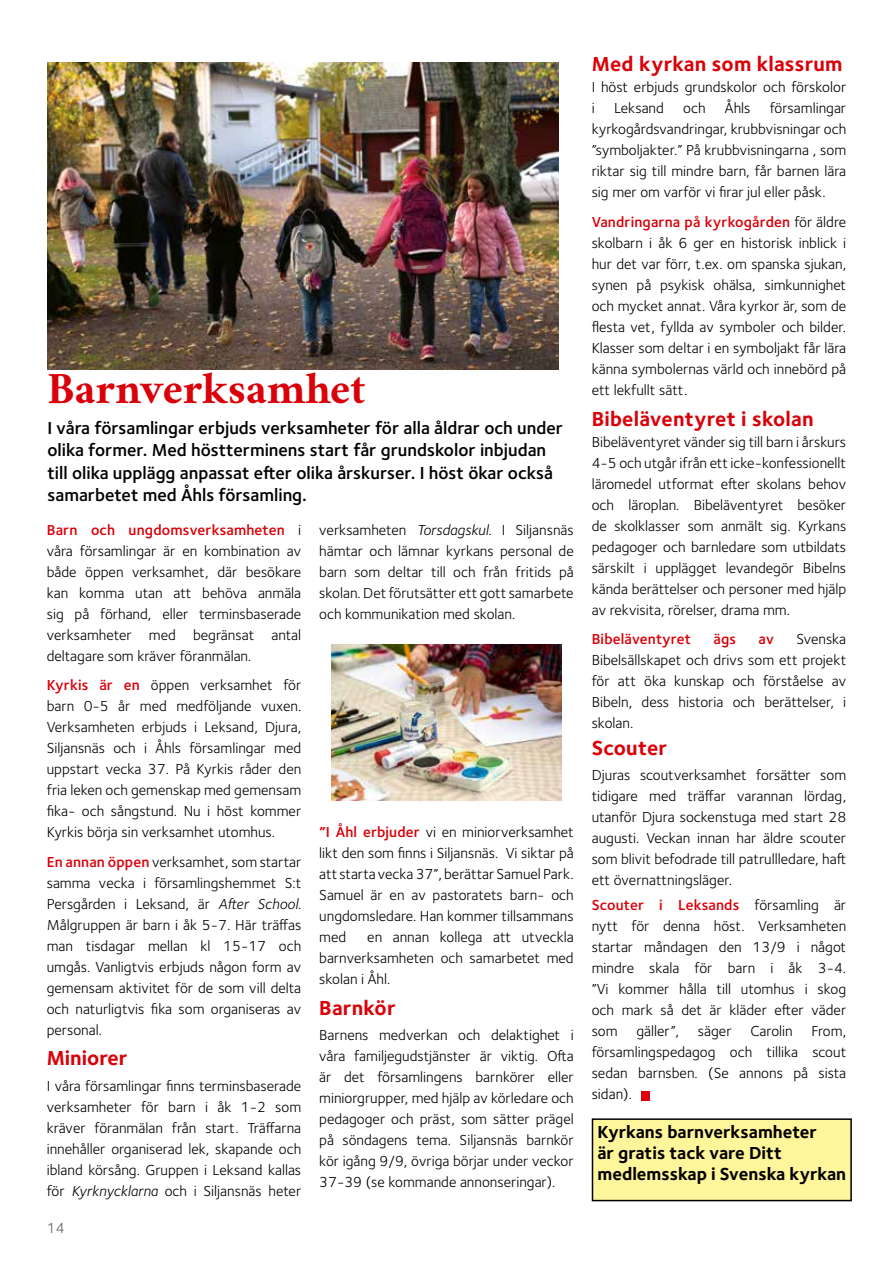
<style>
.page{position:relative;width:893px;height:1263px;background:#fff}
.page>*{position:absolute;margin:0;border:0;box-sizing:border-box;transform-origin:0 0}
.t1{font:700 45px "Crimson Svk 2.0";color:#da0009}
.t2{font:700 21px "Foundry Sterling OT3";letter-spacing:.01em;color:#da0009}
.t3{font:600 18px/22.5px "Foundry Sterling OT3";color:#000}
.t4{font:700 18px/21px "Foundry Sterling OT3";color:#000}
.t5{font:15px/21px "Foundry Sterling OT3";color:#000;text-align:justify}
.t6{font:600 15px "Foundry Sterling OT3";letter-spacing:.01em;color:#da0009}
.t7{font:15px "Foundry Sterling OT3";color:#626261}
.s1{font-weight:600;color:#da0009}
.s2{font-style:italic}
</style>
<div class="page">
<div style="left:641px;top:1091px;width:8px;height:9px;background:#da0009"></div>
<img style="left:47px;top:62px;width:512px;height:308px">
<img style="left:332px;top:644px;width:229px;height:156px">
<div style="left:592px;top:1119px;width:259px;height:81px;background:#fff59a"></div>
<div style="left:592px;top:1118px;width:260px;height:83px;border:2px solid #000"></div>
<h1 class="t1" style="left:47px;top:354px;width:320px">Barnverksamhet</h1>
<p class="t3" style="left:47px;top:415px;width:517px">I våra församlingar erbjuds verksamheter för alla åldrar och under olika former. Med höstterminens start får grundskolor inbjudan till olika upplägg anpassat efter olika årskurser. I höst ökar också samarbetet med Åhls församling.</p>
<p class="t5" style="left:47px;top:518px;width:256px"><span class="s1">Barn och ungdomsverksamheten</span> i våra församlingar är en kombination av både öppen verksamhet, där besökare kan komma utan att behöva anmäla sig på förhand, eller terminsbaserade verksamheter med begränsat antal deltagare som kräver föranmälan.</p>
<p class="t5" style="left:47px;top:673px;width:256px"><span class="s1">Kyrkis är en</span> öppen verksamhet för barn 0-5 år med medföljande vuxen.<br>Verksamheten erbjuds i Leksand, Djura, Siljansnäs och i Åhls församlingar med uppstart vecka 37. På Kyrkis råder den fria leken och gemenskap med gemensam fika- och sångstund. Nu i höst kommer Kyrkis börja sin verksamhet utomhus.</p>
<p class="t5" style="left:47px;top:850px;width:256px"><span class="s1">En annan öppen</span> verksamhet, som startar samma vecka i församlingshemmet S:t Persgården i Leksand, är <span class="s2">After School.<br></span>Målgruppen är barn i åk 5-7. Här träffas man tisdagar mellan kl 15-17 och umgås. Vanligtvis erbjuds någon form av gemensam aktivitet för de som vill delta och naturligtvis fika som organiseras av personal.</p>
<h2 class="t2" style="left:47px;top:1041px;width:82px">Miniorer</h2>
<p class="t5" style="left:47px;top:1074px;width:256px">I våra församlingar finns terminsbaserade verksamheter för barn i åk 1-2 som kräver föranmälan från start. Träffarna innehåller organiserad lek, skapande och ibland körsång. Gruppen i Leksand kallas för <span class="s2">Kyrknycklarna</span> och i Siljansnäs heter</p>
<p class="t7" style="left:47px;top:1217px;width:19px">14</p>
<p class="t5" style="left:319px;top:518px;width:256px">verksamheten <span class="s2">Torsdagskul</span>. I Siljansnäs hämtar och lämnar kyrkans personal de barn som deltar till och från fritids på skolan. Det förutsätter ett gott samarbete och kommunikation med skolan.</p>
<p class="t5" style="left:319px;top:820px;width:256px"><span class="s1">”I Åhl erbjuder</span> vi en miniorverksamhet likt den som finns i Siljansnäs. Vi siktar på att starta vecka 37”, berättar Samuel Park.<br>Samuel är en av pastoratets barn- och ungdomsledare. Han kommer tillsammans med</p>
<p class="t5" style="left:319px;top:925px;width:256px;text-indent:48px">en annan kollega att utveckla barnverksamheten och samarbetet med skolan i Åhl.</p>
<h2 class="t2" style="left:319px;top:991px;width:78px">Barnkör</h2>
<p class="t5" style="left:319px;top:1023px;width:256px">Barnens medverkan och delaktighet i våra familjegudstjänster är viktig. Ofta är det församlingens barnkörer eller miniorgrupper, med hjälp av körledare och pedagoger och präst, som sätter prägel på söndagens tema. Siljansnäs barnkör kör igång 9/9, övriga börjar under veckor 37-39 (se kommande annonseringar).</p>
<h2 class="t2" style="left:592px;top:48px;width:252px">Med kyrkan som klassrum</h2>
<p class="t5" style="left:592px;top:76px;width:256px">I höst erbjuds grundskolor och förskolor i</p>
<p class="t5" style="left:614px;top:97px;width:51px">Leksand</p>
<p class="t5" style="left:683px;top:97px;width:24px">och</p>
<p class="t5" style="left:725px;top:97px;width:27px">Åhls</p>
<p class="t5" style="left:592px;top:97px;width:256px;text-indent:178px">församlingar kyrkogårdsvandringar, krubbvisningar och ”symboljakter.” På krubbvisningarna , som riktar sig till mindre barn, får barnen lära sig mer om varför vi firar jul eller påsk.</p>
<p class="t5" style="left:592px;top:210px;width:256px"><span class="s1">Vandringarna på kyrkogården</span> för äldre skolbarn i åk 6 ger en historisk inblick i hur det var förr, t.ex. om spanska sjukan, synen på psykisk ohälsa, simkunnighet och mycket annat. Våra kyrkor är, som de flesta vet, fyllda av symboler och bilder.<br>Klasser som deltar i en symboljakt får lära känna symbolernas värld och innebörd på ett lekfullt sätt.</p>
<h2 class="t2" style="left:592px;top:402px;width:223px">Bibeläventyret i skolan</h2>
<p class="t5" style="left:592px;top:430px;width:256px">Bibeläventyret vänder sig till barn i årskurs 4-5 och utgår ifrån ett icke-konfessionellt läromedel utformat efter skolans behov och läroplan. Bibeläventyret besöker de skolklasser som anmält sig. Kyrkans pedagoger och barnledare som utbildats särskilt i upplägget levandegör Bibelns kända berättelser och personer med hjälp av rekvisita, rörelser, drama mm.</p>
<p class="t6" style="left:592px;top:627px;width:101px">Bibeläventyret</p>
<p class="t6" style="left:713px;top:627px;width:24px">ägs</p>
<p class="t6" style="left:759px;top:627px;width:17px">av</p>
<p class="t5" style="left:592px;top:628px;width:256px;text-indent:205px">Svenska Bibelsällskapet och drivs som ett projekt för att öka kunskap och förståelse av Bibeln, dess historia och berättelser, i skolan.</p>
<h2 class="t2" style="left:592px;top:731px;width:77px">Scouter</h2>
<p class="t5" style="left:592px;top:763px;width:256px">Djuras scoutverksamhet forsätter som tidigare med träffar varannan lördag, utanför Djura sockenstuga med start 28 augusti. Veckan innan har äldre scouter som blivit befodrade till patrullledare, haft ett övernattningsläger.</p>
<p class="t5" style="left:592px;top:894px;width:256px"><span class="s1">Scouter i Leksands</span> församling är nytt för denna höst. Verksamheten startar måndagen den 13/9 i något mindre skala för barn i åk 3-4. ”Vi kommer hålla till utomhus i skog och mark så det är kläder efter väder som</p>
<p class="t5" style="left:636px;top:1020px;width:44px">gäller”,</p>
<p class="t5" style="left:698px;top:1020px;width:35px">säger</p>
<p class="t5" style="left:750px;top:1020px;width:44px">Carolin</p>
<p class="t5" style="left:592px;top:1020px;width:256px;text-indent:220px">From, församlingspedagog och tillika scout sedan barnsben. (Se annons på sista sidan).</p>
<p class="t4" style="left:597px;top:1120px;width:250px">Kyrkans barnverksamheter<br>är gratis tack vare Ditt medlemsskap i Svenska kyrkan</p>
</div>
